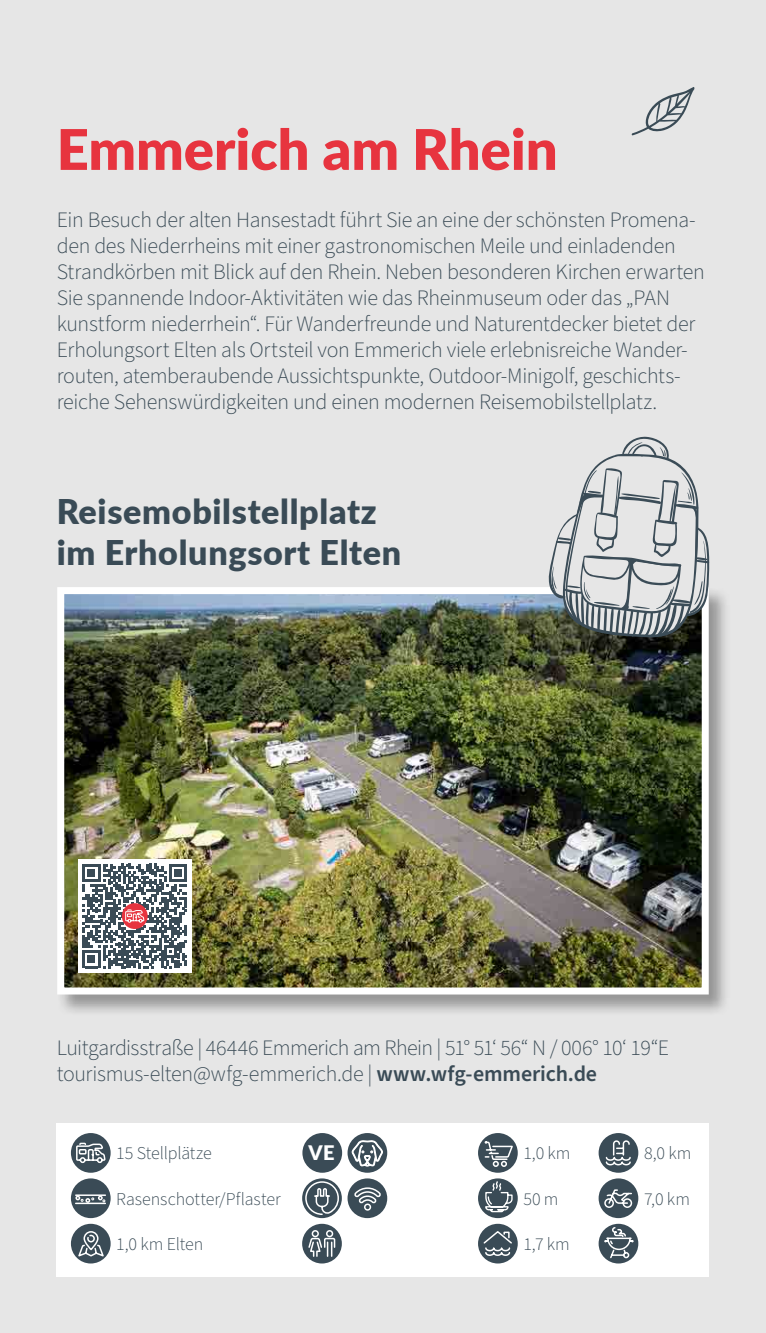
<style>
.page{position:relative;width:766px;height:1333px;background:#fff}
.page>*{position:absolute;margin:0;border:0;box-sizing:border-box;transform-origin:0 0}
.t1{font:900 56px "Lato";color:#e7343f}
.t2{font:900 34px/40.8px "Lato";letter-spacing:.02em;color:#3a4b56}
.t3{font:300 22px/26px "Source Sans Pro";letter-spacing:-.015em;color:#3a4b56}
.t4{font:900 20px "Lato";color:#fff}
.t5{font:300 18px "Source Sans Pro";color:#3a4b56}
.s1{font-weight:600}
</style>
<div class="page">
<div style="left:0;top:0;width:765px;height:1332px;background:#e6e6e6"></div>
<div style="left:56px;top:586px;width:674px;height:430px;background:#000;opacity:.35"></div>
<img style="left:65px;top:595px;width:635px;height:391px">
<div style="left:57px;top:587px;width:651px;height:407px;border:7px solid #fff"></div>
<div style="left:78px;top:859px;width:113px;height:113px;background:#fff"></div>
<svg style="left:82px;top:863px;width:105px;height:105px"></svg>
<div style="left:57px;top:1123px;width:652px;height:153px;background:#fff"></div>
<svg style="left:71px;top:1132px;width:40px;height:40px"></svg>
<svg style="left:75px;top:1141px;width:31px;height:31px"></svg>
<svg style="left:71px;top:1223px;width:40px;height:40px"></svg>
<svg style="left:76px;top:1230px;width:29px;height:28px"></svg>
<div style="left:71px;top:1178px;width:40px;height:39px;background:#3a4b56;border-radius:50%"></div>
<svg style="left:75px;top:1194px;width:30px;height:9px"></svg>
<div style="left:302px;top:1223px;width:40px;height:40px;background:#3a4b56;border-radius:50%"></div>
<svg style="left:307px;top:1229px;width:29px;height:28px"></svg>
<div style="left:347px;top:1178px;width:40px;height:39px;background:#3a4b56;border-radius:50%"></div>
<svg style="left:354px;top:1187px;width:27px;height:24px"></svg>
<div style="left:302px;top:1132px;width:40px;height:40px;background:#3a4b56;border-radius:50%"></div>
<svg style="left:302px;top:1178px;width:40px;height:39px"></svg>
<svg style="left:304px;top:1180px;width:35px;height:36px"></svg>
<div style="left:598px;top:1178px;width:40px;height:39px;background:#3a4b56;border-radius:50%"></div>
<svg style="left:604px;top:1189px;width:28px;height:19px"></svg>
<div style="left:478px;top:1132px;width:39px;height:40px;background:#3a4b56;border-radius:50%"></div>
<svg style="left:483px;top:1140px;width:31px;height:27px"></svg>
<div style="left:478px;top:1223px;width:39px;height:40px;background:#3a4b56;border-radius:50%"></div>
<svg style="left:482px;top:1229px;width:31px;height:27px"></svg>
<div style="left:478px;top:1178px;width:39px;height:39px;background:#3a4b56;border-radius:50%"></div>
<svg style="left:484px;top:1180px;width:29px;height:32px"></svg>
<svg style="left:598px;top:1223px;width:40px;height:40px"></svg>
<svg style="left:603px;top:1226px;width:31px;height:33px"></svg>
<svg style="left:347px;top:1132px;width:40px;height:40px"></svg>
<svg style="left:351px;top:1139px;width:32px;height:27px"></svg>
<svg style="left:544px;top:436px;width:165px;height:203px"></svg>
<svg style="left:631px;top:87px;width:63px;height:49px"></svg>
<svg style="left:598px;top:1132px;width:40px;height:40px"></svg>
<svg style="left:604px;top:1139px;width:27px;height:27px"></svg>
<h1 class="t1" style="left:57px;top:107px;width:502px">Emmerich am Rhein</h1>
<p class="t3" style="left:57px;top:207px;width:649px">Ein Besuch der alten Hansestadt führt Sie an eine der schönsten Promena&shy;den des Niederrheins mit einer gastronomischen Meile und einladenden Strandkörben mit Blick auf den Rhein. Neben besonderen Kirchen erwarten Sie spannende Indoor-Aktivitäten wie das Rheinmuseum oder das „PAN kunstform niederrhein“. Für Wanderfreunde und Naturentdecker bietet der Erholungsort Elten als Ortsteil von Emmerich viele erlebnisreiche Wander&shy;routen, atemberaubende Aussichtspunkte, Outdoor-Minigolf, geschichts&shy;reiche Sehenswürdigkeiten und einen modernen Reisemobilstellplatz.</p>
<h2 class="t2" style="left:57px;top:489px;width:346px">Reisemobilstellplatz im Erholungsort Elten</h2>
<p class="t3" style="left:57px;top:1035px;width:613px">Luitgardisstraße | 46446 Emmerich am Rhein | 51° 51‘ 56“ N / 006° 10‘ 19“E tourismus-elten@wfg-emmerich.de | <span class="s1">www.wfg-emmerich.de</span></p>
<p class="t5" style="left:116px;top:1141px;width:97px">15 Stellplätze</p>
<p class="t5" style="left:116px;top:1186px;width:166px">Rasenschotter/Pflaster</p>
<p class="t5" style="left:116px;top:1231px;width:88px">1,0 km Elten</p>
<p class="t4" style="left:308px;top:1137px;width:28px">VE</p>
<p class="t5" style="left:523px;top:1141px;width:49px">1,0 km</p>
<p class="t5" style="left:523px;top:1186px;width:37px">50 m</p>
<p class="t5" style="left:523px;top:1231px;width:48px">1,7 km</p>
<p class="t5" style="left:643px;top:1141px;width:49px">8,0 km</p>
<p class="t5" style="left:643px;top:1186px;width:47px">7,0 km</p>
</div>
